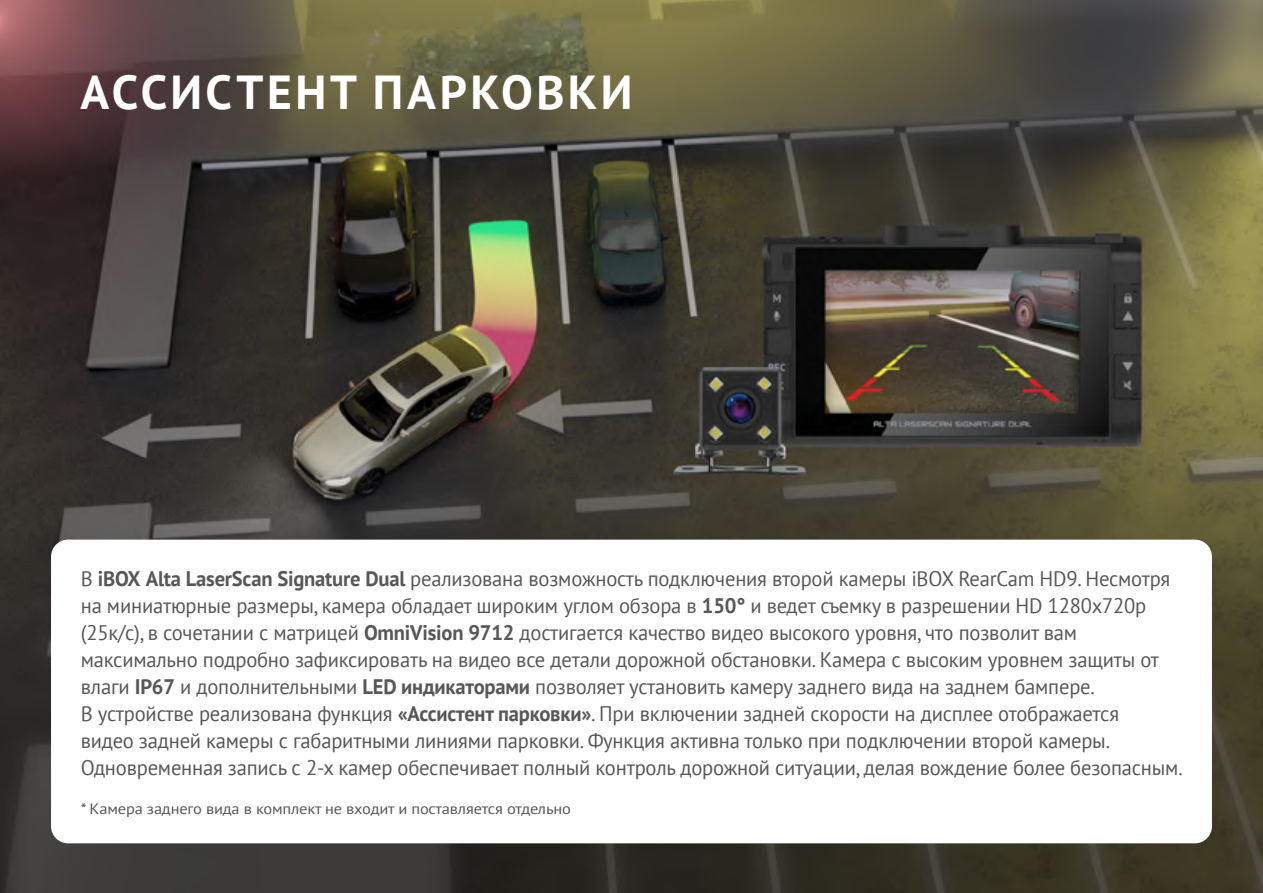
<style>
.page{position:relative;width:1263px;height:893px;background:#fff}
.page>*{position:absolute;margin:0;border:0;box-sizing:border-box;transform-origin:0 0}
.t1{font:700 47.55px "PT Sans";letter-spacing:.07em;color:#fff}
.t2{font:21px/27px "PT Sans";letter-spacing:-.01em;color:#575756}
.t3{font:15px "PT Sans";letter-spacing:-.01em;color:#575756;scale:1.09 1}
.s1{font-weight:700}
</style>
<div class="page">
<img style="left:0;top:0;width:1263px;height:893px">
<div style="left:51px;top:540px;width:1161px;height:303px;background:#fff;border-radius:17px"></div>
<h1 class="t1" style="left:81px;top:61px;width:553px">АССИСТЕНТ ПАРКОВКИ</h1>
<p class="t2" style="left:81px;top:564px;width:1103px">В <span class="s1">iBOX Alta LaserScan Signature Dual</span> реализована возможность подключения второй камеры iBOX RearCam HD9. Несмотря на миниатюрные размеры, камера обладает широким углом обзора в <span class="s1">150°</span> и ведет съемку в разрешении HD 1280x720p (25к/с), в сочетании с матрицей <span class="s1">OmniVision 9712</span> достигается качество видео высокого уровня, что позволит вам максимально подробно зафиксировать на видео все детали дорожной обстановки. Камера с высоким уровнем защиты от влаги <span class="s1">IP67</span> и дополнительными <span class="s1">LED индикаторами</span> позволяет установить камеру заднего вида на заднем бампере.<br>В устройстве реализована функция <span class="s1">«Ассистент парковки»</span>. При включении задней скорости на дисплее отображается<br>видео задней камеры с габаритными линиями парковки. Функция активна только при подключении второй камеры.<br>Одновременная запись с 2-х камер обеспечивает полный контроль дорожной ситуации, делая вождение более безопасным.</p>
<p class="t3" style="left:81px;top:799px;width:451px">* Камера заднего вида в комплект не входит и поставляется отдельно</p>
</div>
